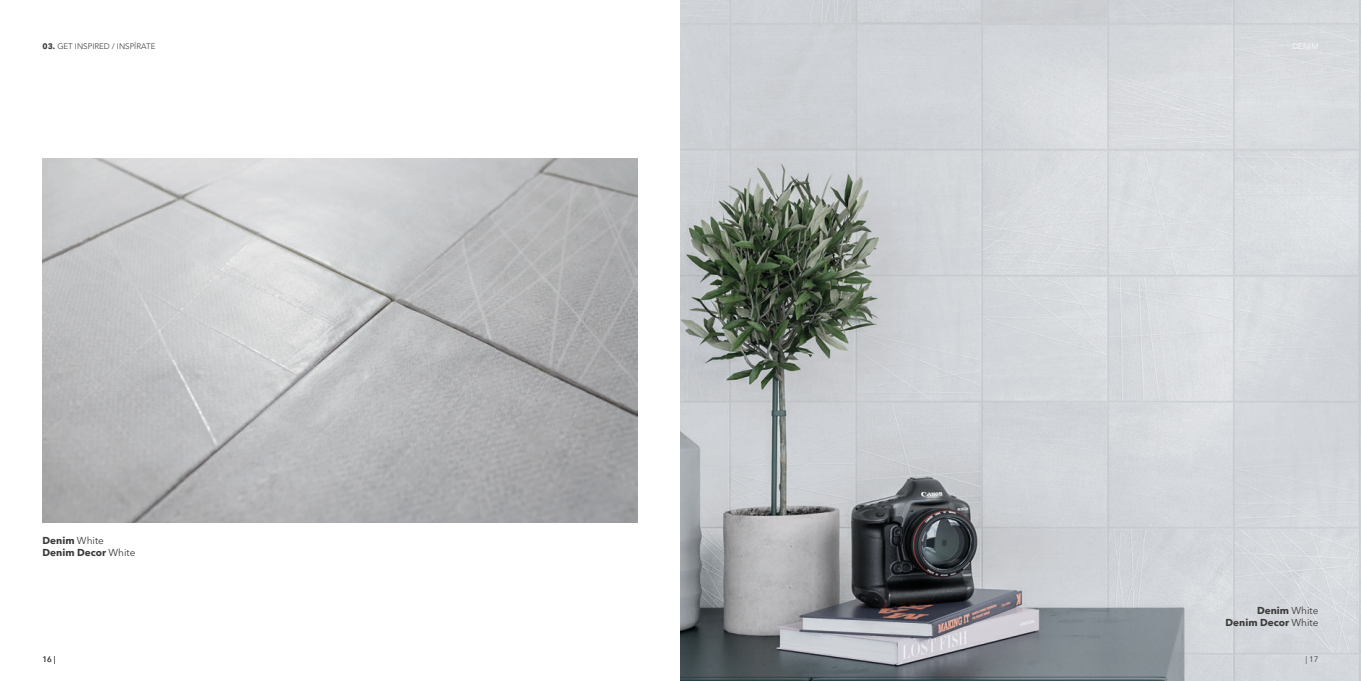
<style>
.page{position:relative;width:1361px;height:681px;background:#fff}
.page>*{position:absolute;margin:0;border:0;box-sizing:border-box;transform-origin:0 0}
.t1{font:700 10px/12px "Avenir Next LT Pro";color:#3a3938}
.t2{font:300 8px "Avenir LT Std";color:#3a3938}
.t3{font:8px "Avenir Next LT Pro";color:#3a3938}
.t4{font:300 8px "Avenir LT Std";color:#fff}
.s1{font-family:"Avenir Next LT Pro";font-weight:700}
.s2{font-weight:400}
</style>
<div class="page">
<img style="left:43px;top:158px;width:595px;height:364px">
<img style="left:680px;top:0;width:681px;height:680px">
<p class="t2" style="left:43px;top:41px;width:114px"><span class="s1">03.</span> GET INSPIRED / INSPÍRATE</p>
<p class="t1" style="left:43px;top:534px;width:94px">Denim <span class="s2">White<br></span>Denim Decor <span class="s2">White</span></p>
<p class="t4" style="left:1292px;top:41px;width:28px">DENIM</p>
<p class="t1" style="left:1225px;top:604px;width:94px;text-align:right">Denim <span class="s2">White<br></span>Denim Decor <span class="s2">White</span></p>
<p class="t3" style="left:43px;top:654px;width:15px">16 |</p>
<p class="t3" style="left:1305px;top:654px;width:15px">| 17</p>
</div>
